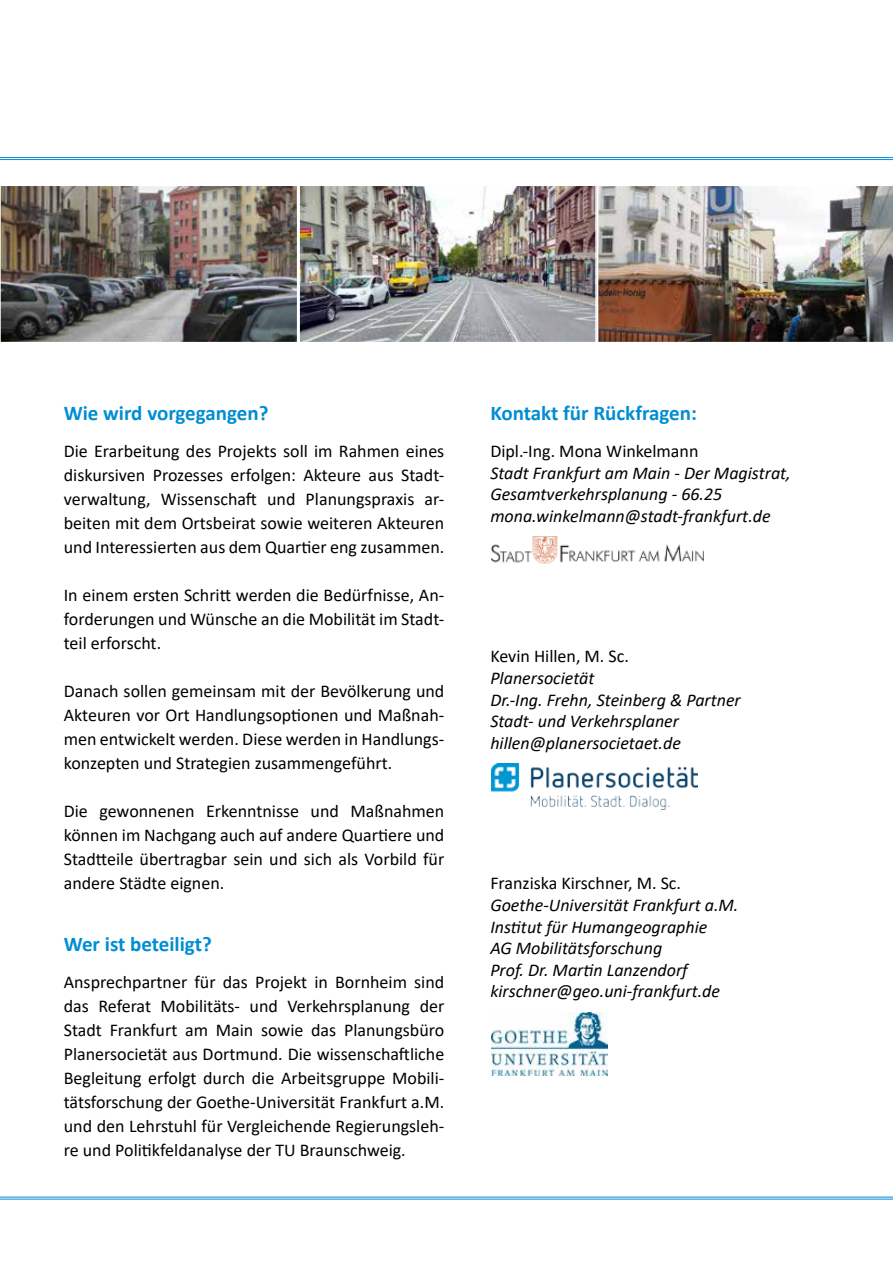
<style>
.page{position:relative;width:893px;height:1263px;background:#fff}
.page>*{position:absolute;margin:0;border:0;box-sizing:border-box;transform-origin:0 0}
.t1{font:700 21px "Calibri";color:#008dd2}
.t2{font:18px/24px "Calibri";color:#000;text-align:justify}
.t3{font:italic 18px/21.6px "Calibri";color:#000}
</style>
<div class="page">
<img style="left:3px;top:188px;width:591px;height:152px">
<div style="left:298px;top:185px;width:299px;height:158px;border:2px solid #fff"></div>
<img style="left:598px;top:186px;width:295px;height:156px">
<hr style="left:0;top:1196px;width:893px;height:1px;background:#008dd2">
<hr style="left:0;top:1198px;width:893px;height:1px;background:#008dd2">
<hr style="left:0;top:157px;width:893px;height:1px;background:#008dd2">
<hr style="left:0;top:159px;width:893px;height:1px;background:#008dd2">
<img style="left:491px;top:1012px;width:116px;height:63px">
<div style="left:0;top:185px;width:298px;height:158px;border:2px solid #fff"></div>
<img style="left:491px;top:763px;width:206px;height:47px">
<img style="left:491px;top:536px;width:213px;height:28px">
<p class="t1" style="left:64px;top:398px;width:206px">Wie wird vorgegangen?</p>
<p class="t2" style="left:64px;top:439px;width:382px">Die Erarbeitung des Projekts soll im Rahmen eines diskursiven Prozesses erfolgen: Akteure aus Stadt&shy;verwaltung, Wissenschaft und Planungspraxis ar&shy;beiten mit dem Ortsbeirat sowie weiteren Akteuren und Interessierten aus dem Quartier eng zusammen.</p>
<p class="t2" style="left:64px;top:583px;width:382px">In einem ersten Schritt werden die Bedürfnisse, An&shy;forderungen und Wünsche an die Mobilität im Stadt&shy;teil erforscht.</p>
<p class="t2" style="left:64px;top:679px;width:382px">Danach sollen gemeinsam mit der Bevölkerung und Akteuren vor Ort Handlungsoptionen und Maßnah&shy;men entwickelt werden. Diese werden in Handlungs&shy;konzepten und Strategien zusammengeführt.</p>
<p class="t2" style="left:64px;top:799px;width:382px">Die gewonnenen Erkenntnisse und Maßnahmen können im Nachgang auch auf andere Quartiere und Stadtteile übertragbar sein und sich als Vorbild für andere Städte eignen.</p>
<p class="t1" style="left:64px;top:929px;width:149px">Wer ist beteiligt?</p>
<p class="t2" style="left:64px;top:970px;width:382px">Ansprechpartner für das Projekt in Bornheim sind das Referat Mobilitäts- und Verkehrsplanung der Stadt Frankfurt am Main sowie das Planungsbüro Planersocietät aus Dortmund. Die wissenschaftliche Begleitung erfolgt durch die Arbeitsgruppe Mobili&shy;tätsforschung der Goethe-Universität Frankfurt a.M. und den Lehrstuhl für Vergleichende Regierungsleh&shy;re und Politikfeldanalyse der TU Braunschweig.</p>
<p class="t1" style="left:490px;top:398px;width:208px">Kontakt für Rückfragen:</p>
<p class="t2" style="left:490px;top:439px;width:210px">Dipl.-Ing. Mona Winkelmann</p>
<p class="t3" style="left:490px;top:461px;width:302px">Stadt Frankfurt am Main - Der Magistrat,<br>Gesamtverkehrsplanung - 66.25 mona.winkelmann@stadt-frankfurt.de</p>
<p class="t2" style="left:490px;top:644px;width:140px">Kevin Hillen, M. Sc.</p>
<p class="t3" style="left:490px;top:666px;width:252px">Planersocietät<br>Dr.-Ing. Frehn, Steinberg &amp; Partner<br>Stadt- und Verkehrsplaner hillen@planersocietaet.de</p>
<p class="t2" style="left:490px;top:871px;width:192px">Franziska Kirschner, M. Sc.</p>
<p class="t3" style="left:490px;top:893px;width:250px">Goethe-Universität Frankfurt a.M.<br>Institut für Humangeographie<br>AG Mobilitätsforschung<br>Prof. Dr. Martin Lanzendorf kirschner@geo.uni-frankfurt.de</p>
</div>
